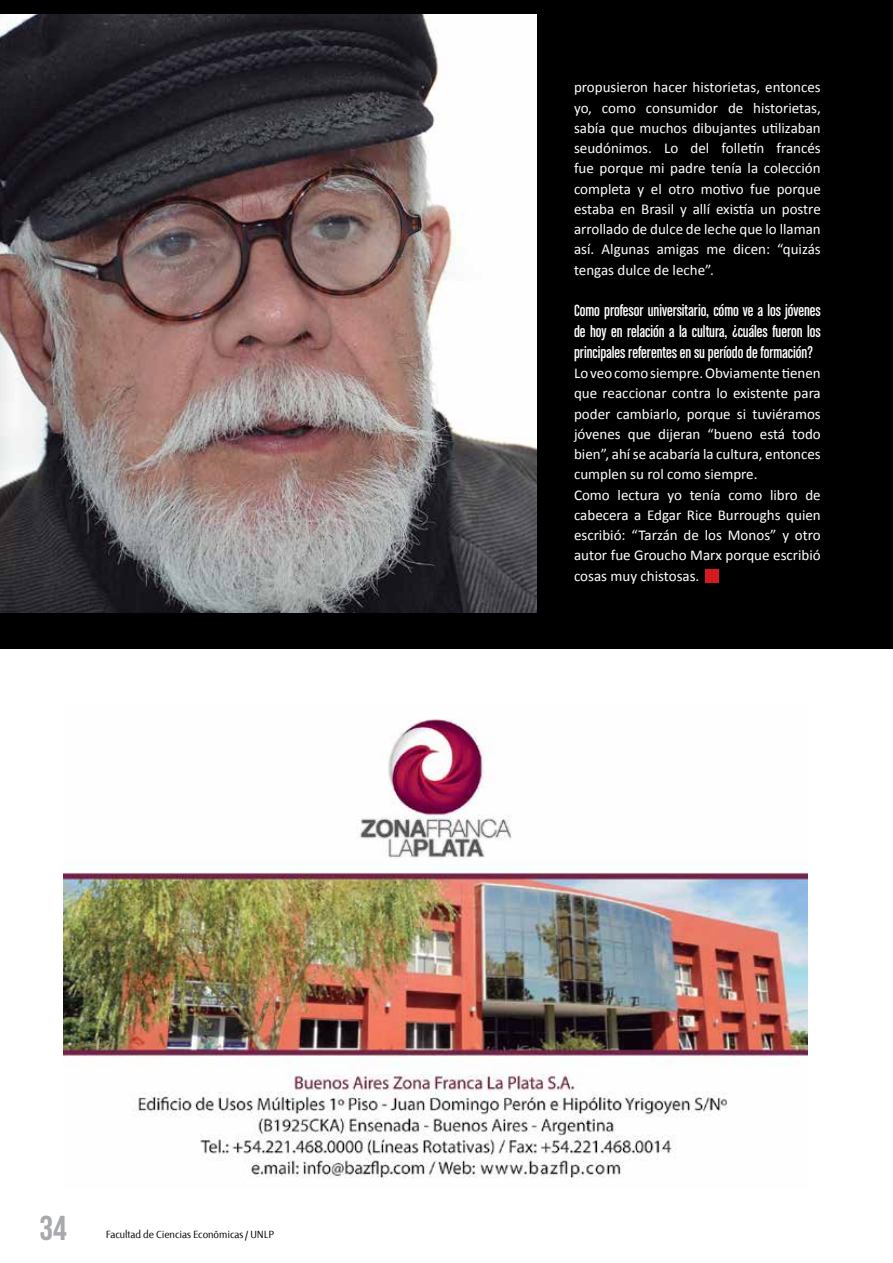
<style>
.page{position:relative;width:893px;height:1263px;background:#fff}
.page>*{position:absolute;margin:0;border:0;box-sizing:border-box;transform-origin:0 0}
.t1{font:34.5px "Bebas Neue";color:#a7a9ac}
.t2{font:17.25px/21px "Chalet Comprime Cologne Sixty";color:#fff;text-align:justify}
.t3{font:15px/20.2px "Calibri";color:#fff;text-align:justify}
.t4{font:11.25px "Fontana Texto Kern";color:#000}
</style>
<div class="page">
<img style="left:0;top:14px;width:537px;height:599px">
<div style="left:537px;top:3px;width:356px;height:611px;background:#000"></div>
<img style="left:64px;top:719px;width:744px;height:459px">
<div style="left:705px;top:569px;width:13px;height:14px;background:#d71920"></div>
<div style="left:0;top:0;width:893px;height:14px;background:#000"></div>
<div style="left:0;top:613px;width:893px;height:35px;background:#000"></div>
<h1 class="t1" style="left:40px;top:1209px;width:29px">34</h1>
<p class="t4" style="left:106px;top:1229px;width:170px">Facultad de Ciencias Económicas / UNLP</p>
<p class="t3" style="left:574px;top:77px;width:248px">propusieron hacer historietas, entonces yo, como consumidor de historietas, sabía que muchos dibujantes utilizaban seudónimos. Lo del folletín francés fue porque mi padre tenía la colección completa y el otro motivo fue porque estaba en Brasil y allí existía un postre arrollado de dulce de leche que lo llaman así. Algunas amigas me dicen: “quizás tengas dulce de leche”.</p>
<p class="t2" style="left:574px;top:299px;width:248px">Como profesor universitario, cómo ve a los jóvenes de hoy en relación a la cultura, ¿cuáles fueron los principales referentes en su período de formación?</p>
<p class="t3" style="left:574px;top:363px;width:248px;text-align:left">Lo veo como siempre. Obviamente tienen que reaccionar contra lo existente para poder cambiarlo, porque si tuviéramos jóvenes que dijeran “bueno está todo bien”, ahí se acabaría la cultura, entonces cumplen su rol como siempre.<br>Como lectura yo tenía como libro de cabecera a Edgar Rice Burroughs quien escribió: “Tarzán de los Monos” y otro autor fue Groucho Marx porque escribió cosas muy chistosas.</p>
</div>
